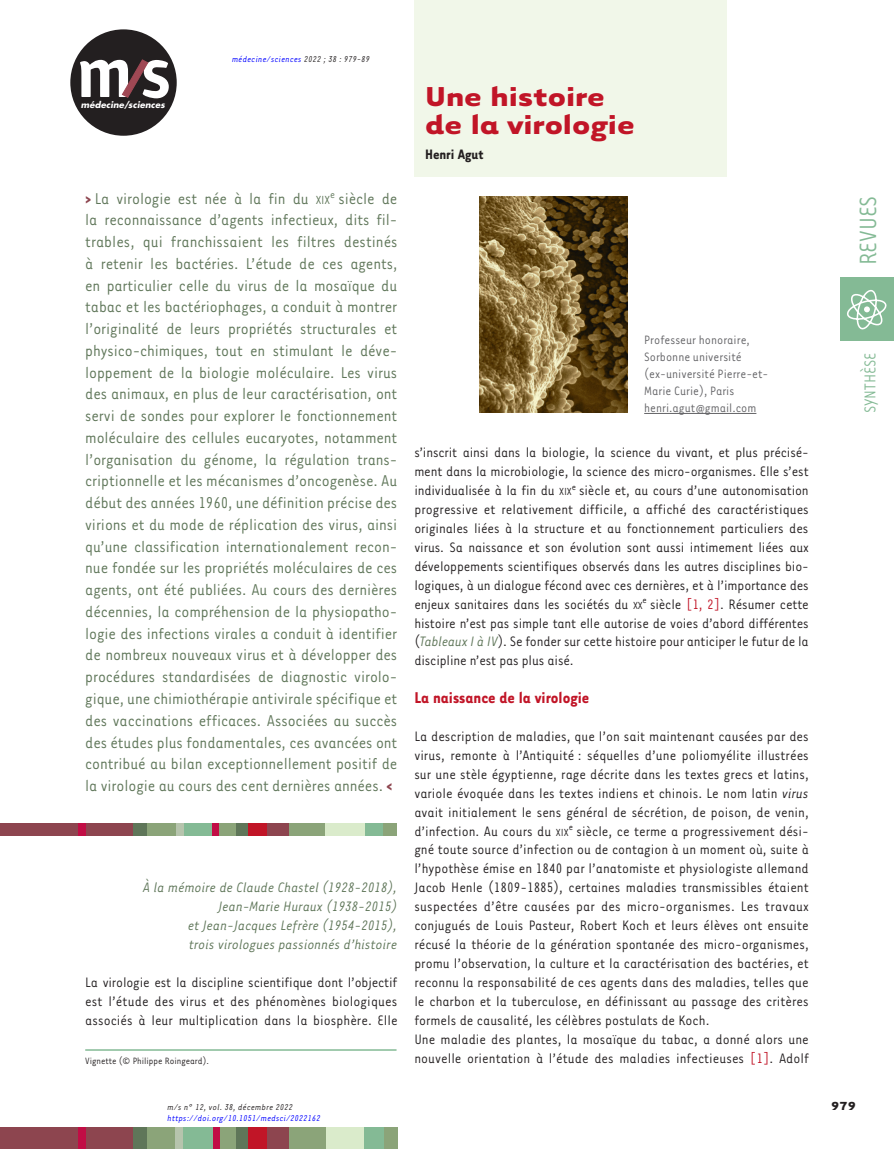
<style>
.page{position:relative;width:894px;height:1149px;background:#fff}
.page>*{position:absolute;margin:0;border:0;box-sizing:border-box;transform-origin:0 0}
.t1{font:700 31.5px/28.2px "Tarzana Wide";color:#c11527}
.t2{font:27px "Tarzana Narrow";color:#84ba95}
.t3{font:18px/21.8px "Tarzana Narrow";letter-spacing:-.005em;color:#5f7659;text-align:justify}
.t4{font:700 18px "Tarzana Narrow";color:#c11527}
.t5{font:18px "Tarzana Narrow";color:#84ba95}
.t6{font:15.75px/18.9px "Tarzana Narrow";color:#231f20;text-align:justify}
.t7{font:italic 15.75px/18.9px "Tarzana Narrow";color:#5f7659;text-align:right}
.t8{font:700 15.75px "Tarzana Narrow";color:#231f20}
.t9{font:13.95px/17px "Tarzana Narrow";color:#636366}
.t10{font:700 13.5px "Tarzana Wide";color:#231f20}
.t11{font:10.5px "Tarzana Narrow";color:#231f20}
.t12{font:italic 9.75px "Tarzana Narrow";letter-spacing:.025em;color:#00f}
.t13{font:italic 9.75px "Tarzana Narrow";letter-spacing:.025em;color:#231f20}
.t14{font:italic 700 8.55px "Futura";letter-spacing:.01em;color:#fff}
.s1{color:#231f20}
.s2{font-weight:700;color:#8d454f}
.s3{font-size:13.5px}
.s4{font-size:11.85px}
.s5{color:#c11527}
.s6{font-style:italic;color:#5f7659}
.s7{font-style:italic}
</style>
<div class="page">
<div style="left:0;top:1127px;width:134px;height:21px;background:#8d454f"></div>
<div style="left:235px;top:1127px;width:13px;height:21px;background:#5f7659"></div>
<div style="left:78px;top:1127px;width:7px;height:21px;background:#c10d45"></div>
<div style="left:133px;top:1127px;width:22px;height:21px;background:#5f7659"></div>
<div style="left:147px;top:1127px;width:30px;height:21px;background:#8ba479"></div>
<div style="left:175px;top:1127px;width:9px;height:21px;background:#b6c4ad"></div>
<div style="left:183px;top:1127px;width:30px;height:21px;background:#84ba95"></div>
<div style="left:217px;top:1127px;width:19px;height:21px;background:#8ba479"></div>
<div style="left:213px;top:1127px;width:6px;height:21px;background:#c10d45"></div>
<div style="left:248px;top:1127px;width:27px;height:21px;background:#c11527"></div>
<div style="left:287px;top:1127px;width:39px;height:21px;background:#8ba479"></div>
<div style="left:267px;top:1127px;width:21px;height:21px;background:#8d454f"></div>
<div style="left:326px;top:1127px;width:38px;height:21px;background:#daebcb"></div>
<div style="left:364px;top:1127px;width:20px;height:21px;background:#84ba95"></div>
<div style="left:383px;top:1127px;width:14px;height:21px;background:#8ba479"></div>
<div style="left:840px;top:277px;width:53px;height:63px;background:#84ba95"></div>
<svg style="left:847px;top:290px;width:39px;height:39px"></svg>
<div style="left:70px;top:29px;width:107px;height:107px;background:#231f20;border-radius:50%"></div>
<svg style="left:80px;top:60px;width:89px;height:38px"></svg>
<div style="left:414px;top:0;width:312px;height:177px;background:#f1f7e9"></div>
<div style="left:0;top:822px;width:134px;height:13px;background:#8d454f"></div>
<div style="left:133px;top:822px;width:17px;height:13px;background:#5f7659"></div>
<div style="left:235px;top:822px;width:13px;height:13px;background:#5f7659"></div>
<div style="left:147px;top:822px;width:29px;height:13px;background:#8ba479"></div>
<div style="left:181px;top:822px;width:32px;height:13px;background:#84ba95"></div>
<div style="left:364px;top:822px;width:20px;height:13px;background:#84ba95"></div>
<div style="left:217px;top:822px;width:19px;height:13px;background:#8ba479"></div>
<div style="left:383px;top:822px;width:14px;height:13px;background:#8ba479"></div>
<div style="left:287px;top:822px;width:38px;height:13px;background:#8ba479"></div>
<div style="left:325px;top:822px;width:39px;height:13px;background:#daebcb"></div>
<div style="left:176px;top:822px;width:7px;height:13px;background:#b6c4ad"></div>
<div style="left:78px;top:822px;width:7px;height:13px;background:#c10d45"></div>
<div style="left:213px;top:822px;width:6px;height:13px;background:#c10d45"></div>
<div style="left:248px;top:822px;width:27px;height:13px;background:#c11527"></div>
<div style="left:267px;top:822px;width:21px;height:13px;background:#8d454f"></div>
<hr style="left:644px;top:413px;width:112px;height:1px;background:#636366">
<img style="left:479px;top:197px;width:148px;height:215px">
<hr style="left:85px;top:1049px;width:311px;height:1px;background:#84ba95">
<p class="t14" style="left:81px;top:99px;width:85px">médecine/sciences</p>
<p class="t12" style="left:232px;top:54px;width:139px">médecine/sciences <span class="s1">2022 ; 38 : 979-89</span></p>
<p class="t3" style="left:85px;top:186px;width:314px"><span class="s2">&gt;</span> La virologie est née à la fin du <span class="s3">xix</span><sup>e</sup> siècle de la reconnaissance d’agents infectieux, dits fil&shy;trables, qui franchissaient les filtres destinés à retenir les bactéries. L’étude de ces agents, en particulier celle du virus de la mosaïque du tabac et les bactériophages, a conduit à montrer l’originalité de leurs propriétés structurales et physico-chimiques, tout en stimulant le déve&shy;loppement de la biologie moléculaire. Les virus des animaux, en plus de leur caractérisation, ont servi de sondes pour explorer le fonctionnement moléculaire des cellules eucaryotes, notamment l’organisation du génome, la régulation trans&shy;criptionnelle et les mécanismes d’oncogenèse. Au début des années 1960, une définition précise des virions et du mode de réplication des virus, ainsi qu’une classification internationalement recon&shy;nue fondée sur les propriétés moléculaires de ces agents, ont été publiées. Au cours des dernières décennies, la compréhension de la physiopatho&shy;logie des infections virales a conduit à identifier de nombreux nouveaux virus et à développer des procédures standardisées de diagnostic virolo&shy;gique, une chimiothérapie antivirale spécifique et des vaccinations efficaces. Associées au succès des études plus fondamentales, ces avancées ont contribué au bilan exceptionnellement positif de la virologie au cours des cent dernières années. <span class="s2">&lt;</span></p>
<p class="t7" style="left:143px;top:877px;width:255px">À la mémoire de Claude Chastel (1928-2018), Jean-Marie Huraux (1938-2015)<br>et Jean-Jacques Lefrère (1954-2015),<br>trois virologues passionnés d’histoire</p>
<p class="t6" style="left:85px;top:971px;width:314px">La virologie est la discipline scientifique dont l’objectif est l’étude des virus et des phénomènes biologiques associés à leur multiplication dans la biosphère. Elle</p>
<p class="t11" style="left:85px;top:1053px;width:125px">Vignette (© Philippe Roingeard).</p>
<p class="t13" style="left:167px;top:1100px;width:127px">m/s n° 12, vol. 38, décembre 2022</p>
<p class="t12" style="left:167px;top:1112px;width:155px">https://doi.org/10.1051/medsci/2022162</p>
<h1 class="t1" style="left:425px;top:80px;width:211px">Une histoire de la virologie</h1>
<p class="t8" style="left:425px;top:144px;width:60px">Henri Agut</p>
<p class="t9" style="left:644px;top:331px;width:126px">Professeur honoraire,<br>Sorbonne université (ex-université Pierre-et-<br>Marie Curie), Paris henri.agut@gmail.com</p>
<p class="t6" style="left:414px;top:442px;width:396px">s’inscrit ainsi dans la biologie, la science du vivant, et plus précisé&shy;ment dans la microbiologie, la science des micro-organismes. Elle s’est individualisée à la fin du <span class="s4">xix</span><sup>e</sup> siècle et, au cours d’une autonomisation progressive et relativement difficile, a affiché des caractéristiques originales liées à la structure et au fonctionnement particuliers des virus. Sa naissance et son évolution sont aussi intimement liées aux développements scientifiques observés dans les autres disciplines bio&shy;logiques, à un dialogue fécond avec ces dernières, et à l’importance des enjeux sanitaires dans les sociétés du <span class="s4">xx</span><sup>e</sup> siècle <span class="s5">[1, 2]</span>. Résumer cette histoire n’est pas simple tant elle autorise de voies d’abord différentes (<span class="s6">Tableaux I à IV</span>). Se fonder sur cette histoire pour anticiper le futur de la discipline n’est pas plus aisé.</p>
<p class="t4" style="left:414px;top:686px;width:176px">La naissance de la virologie</p>
<p class="t6" style="left:414px;top:726px;width:396px;text-align:left">La description de maladies, que l’on sait maintenant causées par des virus, remonte à l’Antiquité : séquelles d’une poliomyélite illustrées sur une stèle égyptienne, rage décrite dans les textes grecs et latins, variole évoquée dans les textes indiens et chinois. Le nom latin <span class="s7">virus </span>avait initialement le sens général de sécrétion, de poison, de venin, d’infection. Au cours du <span class="s4">xix</span><sup>e</sup> siècle, ce terme a progressivement dési&shy;gné toute source d’infection ou de contagion à un moment où, suite à l’hypothèse émise en 1840 par l’anatomiste et physiologiste allemand Jacob Henle (1809-1885), certaines maladies transmissibles étaient suspectées d’être causées par des micro-organismes. Les travaux conjugués de Louis Pasteur, Robert Koch et leurs élèves ont ensuite récusé la théorie de la génération spontanée des micro-organismes, promu l’observation, la culture et la caractérisation des bactéries, et reconnu la responsabilité de ces agents dans des maladies, telles que le charbon et la tuberculose, en définissant au passage des critères formels de causalité, les célèbres postulats de Koch.<br>Une maladie des plantes, la mosaïque du tabac, a donné alors une nouvelle orientation à l’étude des maladies infectieuses <span class="s5">[1]</span>. Adolf</p>
<h2 class="t2" style="left:851px;top:265px;width:71px;rotate:-90deg">REVUES</h2>
<p class="t5" style="left:858px;top:413px;width:62px;rotate:-90deg">SYNTHÈSE</p>
<p class="t10" style="left:830px;top:1097px;width:26px">979</p>
</div>
